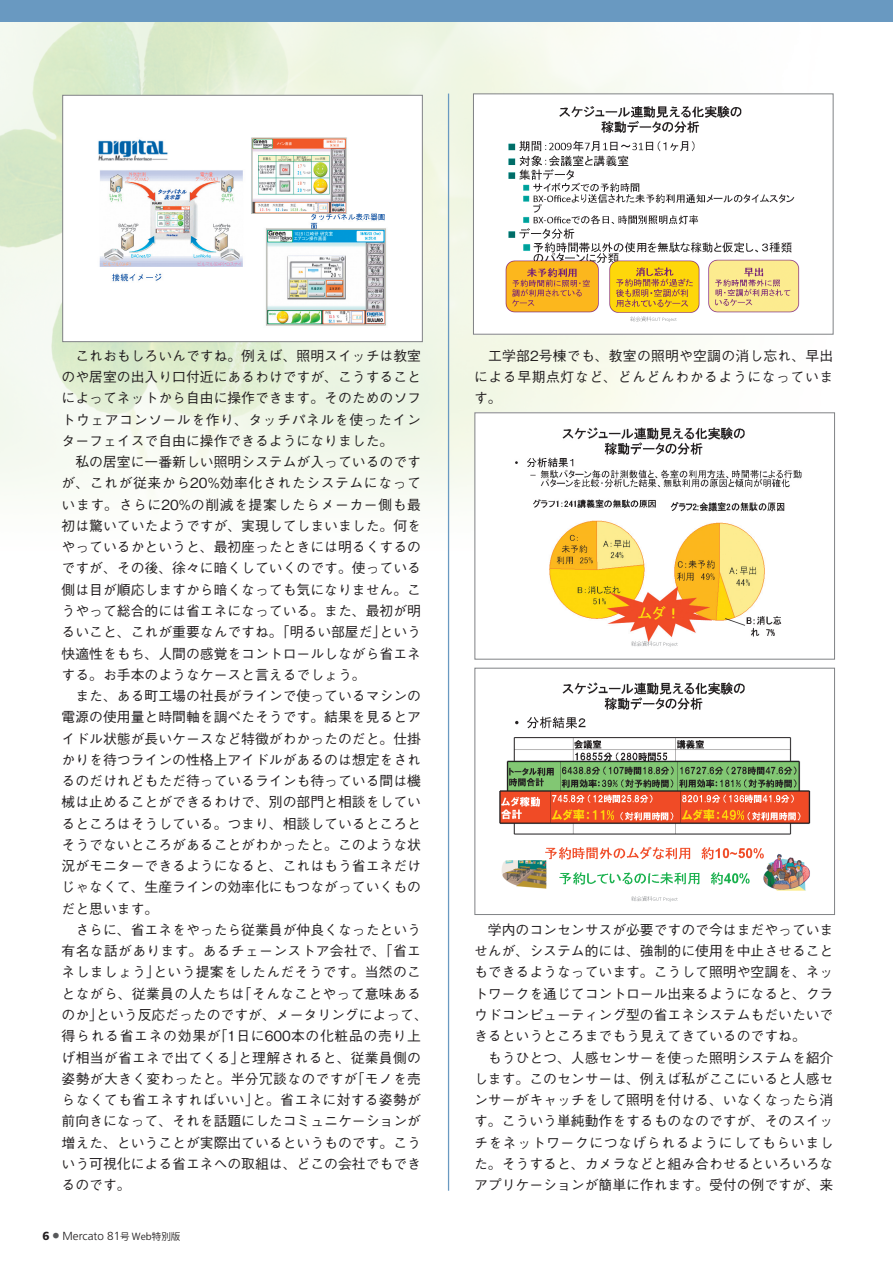
<style>
.page{position:relative;width:893px;height:1263px;background:#fff}
.page>*{position:absolute;margin:0;border:0;box-sizing:border-box;transform-origin:0 0}
.t1{font:500 13.8px/21.3px "Gothic BBB Pro";color:#231f20;text-align:justify}
.t2{font:500 13.8px/21.3px "Gothic BBB Pro";letter-spacing:.02em;color:#231f20}
.t3{font:300 11.7px "Frutiger LT";color:#231f20}
.s1{font-family:"Futo Go B101 Pro";font-weight:700;font-size:6.45px;color:#57585a}
.s2{font-family:"Koz Go Pro";font-weight:400;font-size:9.6px}
</style>
<div class="page">
<img style="left:0;top:21px;width:848px;height:535px">
<div style="left:0;top:0;width:893px;height:21px;background:#6999c1"></div>
<hr style="left:448px;top:94px;width:1px;height:1097px;background:#6999c1">
<div style="left:475px;top:413px;width:359px;height:246px;background:#fff"></div>
<img style="left:515px;top:427px;width:287px;height:220px">
<div style="left:475px;top:412px;width:360px;height:247px;border:1px solid #808285"></div>
<div style="left:473px;top:94px;width:360px;height:240px;background:#fff"></div>
<img style="left:505px;top:106px;width:295px;height:216px">
<img style="left:499px;top:682px;width:312px;height:220px">
<div style="left:475px;top:668px;width:360px;height:247px;border:1px solid #808285"></div>
<div style="left:63px;top:95px;width:359px;height:247px;background:#fff"></div>
<img style="left:98px;top:137px;width:289px;height:189px">
<div style="left:62px;top:95px;width:361px;height:247px;border:1px solid #808285"></div>
<p class="t1" style="left:62px;top:343px;width:361px">　これおもしろいんですね。例えば、照明スイッチは教室のや居室の出入り口付近にあるわけですが、こうすることによってネットから自由に操作できます。そのためのソフトウェアコンソールを作り、タッチパネルを使ったインターフェイスで自由に操作できるようになりました。</p>
<p class="t1" style="left:62px;top:450px;width:361px">　私の居室に一番新しい照明システムが入っているのですが、これが従来から20%効率化されたシステムになっています。さらに20%の削減を提案したらメーカー側も最初は驚いていたようですが、実現してしまいました。何をやっているかというと、最初座ったときには明るくするのですが、その後、徐々に暗くしていくのです。使っている側は目が順応しますから暗くなっても気になりません。こうやって総合的には省エネになっている。また、最初が明るいこと、これが重要なんですね。「明るい部屋だ」という快適性をもち、人間の感覚をコントロールしながら省エネする。お手本のようなケースと言えるでしょう。</p>
<p class="t1" style="left:62px;top:683px;width:361px">　また、ある町工場の社長がラインで使っているマシンの電源の使用量と時間軸を調べたそうです。結果を見るとアイドル状態が長いケースなど特徴がわかったのだと。仕掛かりを待つラインの性格上アイドルがあるのは想定をされるのだけれどもただ待っているラインも待っている間は機械は止めることができるわけで、別の部門と相談をしているところはそうしている。つまり、相談しているところとそうでないところがあることがわかったと。このような状況がモニターできるようになると、これはもう省エネだけじゃなくて、生産ラインの効率化にもつながっていくものだと思います。</p>
<p class="t2" style="left:62px;top:917px;width:368px">　さらに、省エネをやったら従業員が仲良くなったという有名な話があります。あるチェーンストア会社で、「省エネしましょう」という提案をしたんだそうです。当然のことながら、従業員の人たちは「そんなことやって意味あるのか」という反応だったのですが、メータリングによって、得られる省エネの効果が「1日に600本の化粧品の売り上げ相当が省エネで出てくる」と理解されると、従業員側の姿勢が大きく変わったと。半分冗談なのですが「モノを売らなくても省エネすればいい」と。省エネに対する姿勢が前向きになって、それを話題にしたコミュニケーションが増えた、ということが実際出ているというものです。こういう可視化による省エネへの取組は、どこの会社でもできるのです。</p>
<p class="t3" style="left:53px;top:1229px;width:129px"><span class="s1">●</span> Mercato 81<span class="s2">号 Web特別版</span></p>
<p class="t1" style="left:474px;top:343px;width:361px">　工学部2号棟でも、教室の照明や空調の消し忘れ、早出による早期点灯など、どんどんわかるようになっています。</p>
<p class="t1" style="left:474px;top:917px;width:361px">　学内のコンセンサスが必要ですので今はまだやっていませんが、システム的には、強制的に使用を中止させることもできるようなっています。こうして照明や空調を、ネットワークを通じてコントロール出来るようになると、クラウドコンピューティング型の省エネシステムもだいたいできるというところまでもう見えてきているのですね。</p>
<p class="t1" style="left:474px;top:1045px;width:361px">　もうひとつ、人感センサーを使った照明システムを紹介します。このセンサーは、例えば私がここにいると人感センサーがキャッチをして照明を付ける、いなくなったら消す。こういう単純動作をするものなのですが、そのスイッチをネットワークにつなげられるようにしてもらいました。そうすると、カメラなどと組み合わせるといろいろなアプリケーションが簡単に作れます。受付の例ですが、来</p>
</div>
